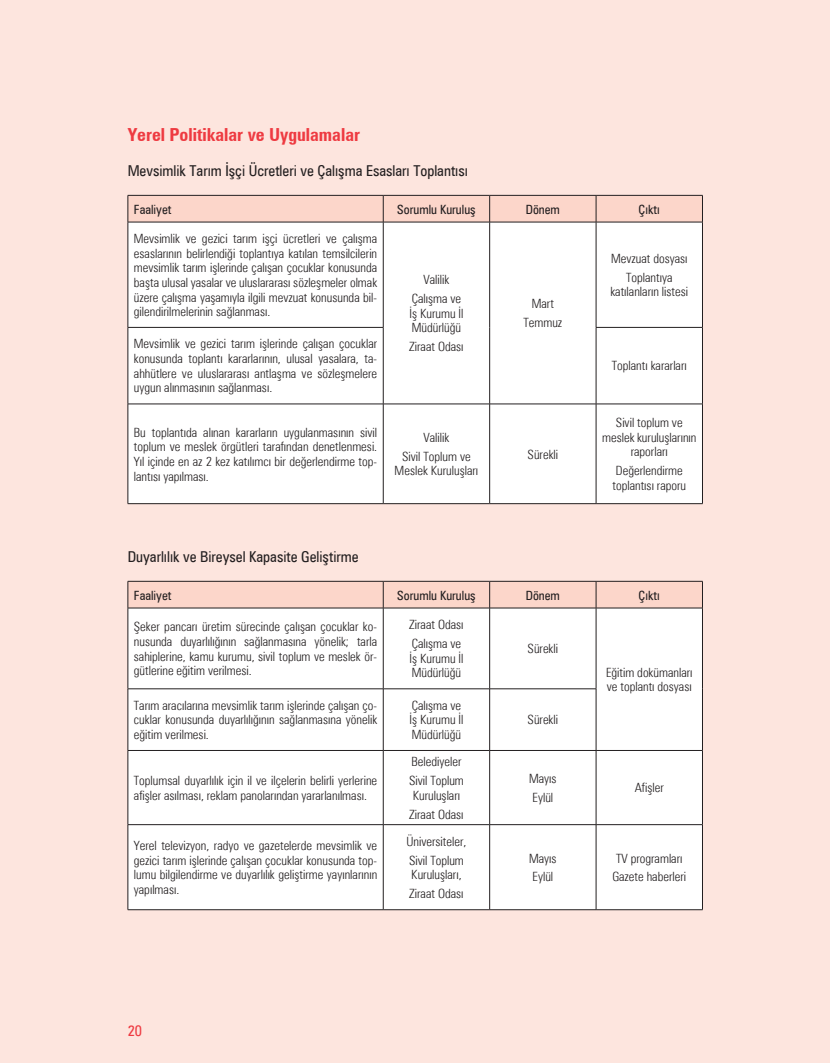
<style>
.page{position:relative;width:830px;height:1063px;background:#fff}
.page>*{position:absolute;margin:0;border:0;box-sizing:border-box;transform-origin:0 0}
.t1{font:700 condensed 18px "Zurich BT";color:#ee3a41}
.t2{font:condensed 15px "Zurich BT";color:#231f20}
.t3{font:condensed 15px "Zurich BT";color:#ee3a41}
.t4{font:300 condensed 12.75px/14.7px "Zurich BT";color:#231f20}
.t5{font:condensed 12.75px "Zurich BT";color:#231f20}
</style>
<div class="page">
<div style="left:0;top:0;width:829px;height:1063px;background:#fde5de"></div>
<div style="left:128px;top:223px;width:574px;height:280px;background:#fff"></div>
<svg style="left:127px;top:195px;width:576px;height:27px"></svg>
<hr style="left:128px;top:222px;width:255px;height:1px;background:#231f20">
<hr style="left:127px;top:222px;width:1px;height:105px;background:#231f20">
<hr style="left:383px;top:222px;width:106px;height:1px;background:#231f20">
<hr style="left:383px;top:222px;width:1px;height:105px;background:#231f20">
<hr style="left:489px;top:222px;width:106px;height:1px;background:#231f20">
<hr style="left:489px;top:222px;width:1px;height:105px;background:#231f20">
<hr style="left:489px;top:327px;width:1px;height:77px;background:#231f20">
<hr style="left:595px;top:222px;width:107px;height:1px;background:#231f20">
<hr style="left:595px;top:222px;width:1px;height:105px;background:#231f20">
<hr style="left:702px;top:222px;width:1px;height:105px;background:#231f20">
<hr style="left:128px;top:327px;width:255px;height:1px;background:#231f20">
<hr style="left:127px;top:328px;width:1px;height:76px;background:#231f20">
<hr style="left:383px;top:328px;width:1px;height:76px;background:#231f20">
<hr style="left:595px;top:327px;width:107px;height:1px;background:#231f20">
<hr style="left:595px;top:328px;width:1px;height:76px;background:#231f20">
<hr style="left:702px;top:328px;width:1px;height:76px;background:#231f20">
<hr style="left:128px;top:404px;width:255px;height:1px;background:#231f20">
<hr style="left:127px;top:404px;width:1px;height:99px;background:#231f20">
<hr style="left:383px;top:404px;width:106px;height:1px;background:#231f20">
<hr style="left:383px;top:404px;width:1px;height:99px;background:#231f20">
<hr style="left:489px;top:404px;width:106px;height:1px;background:#231f20">
<hr style="left:489px;top:404px;width:1px;height:99px;background:#231f20">
<hr style="left:595px;top:404px;width:107px;height:1px;background:#231f20">
<hr style="left:595px;top:404px;width:1px;height:99px;background:#231f20">
<hr style="left:702px;top:404px;width:1px;height:99px;background:#231f20">
<hr style="left:128px;top:503px;width:255px;height:1px;background:#231f20">
<hr style="left:383px;top:503px;width:106px;height:1px;background:#231f20">
<hr style="left:489px;top:503px;width:106px;height:1px;background:#231f20">
<hr style="left:595px;top:503px;width:107px;height:1px;background:#231f20">
<div style="left:128px;top:609px;width:574px;height:300px;background:#fff"></div>
<svg style="left:127px;top:581px;width:576px;height:27px"></svg>
<hr style="left:128px;top:608px;width:255px;height:1px;background:#231f20">
<hr style="left:127px;top:608px;width:1px;height:81px;background:#231f20">
<hr style="left:383px;top:608px;width:106px;height:1px;background:#231f20">
<hr style="left:383px;top:608px;width:1px;height:81px;background:#231f20">
<hr style="left:489px;top:608px;width:106px;height:1px;background:#231f20">
<hr style="left:489px;top:608px;width:1px;height:81px;background:#231f20">
<hr style="left:595px;top:608px;width:107px;height:1px;background:#231f20">
<hr style="left:595px;top:608px;width:1px;height:81px;background:#231f20">
<hr style="left:702px;top:608px;width:1px;height:81px;background:#231f20">
<hr style="left:702px;top:689px;width:1px;height:61px;background:#231f20">
<hr style="left:128px;top:689px;width:255px;height:1px;background:#231f20">
<hr style="left:127px;top:689px;width:1px;height:61px;background:#231f20">
<hr style="left:383px;top:689px;width:106px;height:1px;background:#231f20">
<hr style="left:383px;top:689px;width:1px;height:61px;background:#231f20">
<hr style="left:489px;top:689px;width:107px;height:1px;background:#231f20">
<hr style="left:489px;top:689px;width:1px;height:61px;background:#231f20">
<hr style="left:595px;top:689px;width:1px;height:61px;background:#231f20">
<hr style="left:128px;top:750px;width:255px;height:1px;background:#231f20">
<hr style="left:127px;top:751px;width:1px;height:73px;background:#231f20">
<hr style="left:383px;top:750px;width:106px;height:1px;background:#231f20">
<hr style="left:383px;top:751px;width:1px;height:73px;background:#231f20">
<hr style="left:489px;top:750px;width:106px;height:1px;background:#231f20">
<hr style="left:489px;top:751px;width:1px;height:73px;background:#231f20">
<hr style="left:595px;top:750px;width:107px;height:1px;background:#231f20">
<hr style="left:595px;top:751px;width:1px;height:73px;background:#231f20">
<hr style="left:702px;top:751px;width:1px;height:73px;background:#231f20">
<hr style="left:128px;top:824px;width:255px;height:1px;background:#231f20">
<hr style="left:127px;top:825px;width:1px;height:85px;background:#231f20">
<hr style="left:383px;top:824px;width:106px;height:1px;background:#231f20">
<hr style="left:383px;top:825px;width:1px;height:85px;background:#231f20">
<hr style="left:489px;top:824px;width:106px;height:1px;background:#231f20">
<hr style="left:489px;top:825px;width:1px;height:85px;background:#231f20">
<hr style="left:595px;top:824px;width:107px;height:1px;background:#231f20">
<hr style="left:595px;top:825px;width:1px;height:85px;background:#231f20">
<hr style="left:702px;top:825px;width:1px;height:85px;background:#231f20">
<hr style="left:128px;top:909px;width:255px;height:1px;background:#231f20">
<hr style="left:383px;top:909px;width:106px;height:1px;background:#231f20">
<hr style="left:489px;top:909px;width:106px;height:1px;background:#231f20">
<hr style="left:595px;top:909px;width:107px;height:1px;background:#231f20">
<h1 class="t1" style="left:128px;top:124px;width:234px">Yerel Politikalar ve Uygulamalar</h1>
<p class="t2" style="left:128px;top:162px;width:341px">Mevsimlik Tarım İşçi Ücretleri ve Çalışma Esasları Toplantısı</p>
<p class="t5" style="left:134px;top:201px;width:39px">Faaliyet</p>
<p class="t5" style="left:397px;top:201px;width:80px">Sorumlu Kuruluş</p>
<p class="t5" style="left:525px;top:201px;width:36px">Dönem</p>
<p class="t5" style="left:638px;top:201px;width:23px">Çıktı</p>
<p class="t4" style="left:134px;top:231px;width:245px;text-align:justify">Mevsimlik ve gezici tarım işçi ücretleri ve çalışma esaslarının belirlendiği toplantıya katılan temsilcilerin mevsimlik tarım işlerinde çalışan çocuklar konusunda başta ulusal yasalar ve uluslararası sözleşmeler olmak üzere çalışma yaşamıyla ilgili mevzuat konusunda bil&shy;gilendirilmelerinin sağlanması.</p>
<p class="t4" style="left:610px;top:249px;width:78px;line-height:18.9px;text-align:center">Mevzuat dosyası<br>Toplantıya</p>
<p class="t4" style="left:610px;top:284px;width:79px">katılanların listesi</p>
<p class="t4" style="left:411px;top:270px;width:51px;line-height:18.9px;text-align:center">Valilik<br>Çalışma ve</p>
<p class="t4" style="left:409px;top:306px;width:55px">İş Kurumu İl<br>Müdürlüğü</p>
<p class="t4" style="left:409px;top:339px;width:56px">Ziraat Odası</p>
<p class="t4" style="left:523px;top:294px;width:40px;line-height:18.9px;text-align:center">Mart<br>Temmuz</p>
<p class="t4" style="left:134px;top:337px;width:245px;text-align:justify">Mevsimlik ve gezici tarım işlerinde çalışan çocuklar konusunda toplantı kararlarının, ulusal yasalara, ta&shy;ahhütlere ve uluslararası antlaşma ve sözleşmelere uygun alınmasının sağlanması.</p>
<p class="t4" style="left:611px;top:359px;width:77px">Toplantı kararları</p>
<p class="t4" style="left:134px;top:425px;width:245px;text-align:justify">Bu toplantıda alınan kararların uygulanmasının sivil toplum ve meslek örgütleri tarafından denetlenmesi.<br>Yıl içinde en az 2 kez katılımcı bir değerlendirme top&shy;lantısı yapılması.</p>
<p class="t4" style="left:402px;top:428px;width:70px;line-height:18.9px;text-align:center">Valilik<br>Sivil Toplum ve</p>
<p class="t4" style="left:394px;top:463px;width:85px">Meslek Kuruluşları</p>
<p class="t4" style="left:527px;top:447px;width:32px">Sürekli</p>
<p class="t4" style="left:601px;top:415px;width:96px;text-align:center">Sivil toplum ve meslek kuruluşlarının raporları</p>
<p class="t4" style="left:612px;top:463px;width:75px">Değerlendirme toplantısı raporu</p>
<p class="t2" style="left:128px;top:548px;width:232px">Duyarlılık ve Bireysel Kapasite Geliştirme</p>
<p class="t5" style="left:134px;top:587px;width:39px">Faaliyet</p>
<p class="t5" style="left:397px;top:587px;width:80px">Sorumlu Kuruluş</p>
<p class="t5" style="left:525px;top:587px;width:36px">Dönem</p>
<p class="t5" style="left:638px;top:587px;width:23px">Çıktı</p>
<p class="t4" style="left:134px;top:619px;width:245px;text-align:justify">Şeker pancarı üretim sürecinde çalışan çocuklar ko&shy;nusunda duyarlılığının sağlanmasına yönelik; tarla sahiplerine, kamu kurumu, sivil toplum ve meslek ör&shy;gütlerine eğitim verilmesi.</p>
<p class="t4" style="left:409px;top:615px;width:56px;line-height:18.9px">Ziraat Odası<br>Çalışma ve</p>
<p class="t4" style="left:527px;top:641px;width:32px">Sürekli</p>
<p class="t4" style="left:409px;top:651px;width:55px">İş Kurumu İl<br>Müdürlüğü</p>
<p class="t4" style="left:605px;top:665px;width:88px">Eğitim dokümanları ve toplantı dosyası</p>
<p class="t4" style="left:134px;top:698px;width:245px;text-align:justify">Tarım aracılarına mevsimlik tarım işlerinde çalışan ço&shy;cuklar konusunda duyarlılığının sağlanmasına yönelik eğitim verilmesi.</p>
<p class="t4" style="left:409px;top:698px;width:55px">Çalışma ve<br>İş Kurumu İl<br>Müdürlüğü</p>
<p class="t4" style="left:134px;top:773px;width:245px">Toplumsal duyarlılık için il ve ilçelerin belirli yerlerine afişler asılması, reklam panolarından yararlanılması.</p>
<p class="t4" style="left:409px;top:752px;width:56px;line-height:18.9px">Belediyeler<br>Sivil Toplum</p>
<p class="t4" style="left:409px;top:786px;width:56px;line-height:18.9px">Kuruluşları<br>Ziraat Odası</p>
<p class="t4" style="left:134px;top:838px;width:245px;text-align:justify">Yerel televizyon, radyo ve gazetelerde mevsimlik ve gezici tarım işlerinde çalışan çocuklar konusunda top&shy;lumu bilgilendirme ve duyarlılık geliştirme yayınlarının yapılması.</p>
<p class="t4" style="left:406px;top:832px;width:61px;line-height:18.9px">Üniversiteler,<br>Sivil Toplum</p>
<p class="t4" style="left:409px;top:865px;width:56px;line-height:18.9px">Kuruluşları,<br>Ziraat Odası</p>
<p class="t3" style="left:128px;top:1022px;width:16px">20</p>
<p class="t4" style="left:527px;top:712px;width:32px">Sürekli</p>
<p class="t4" style="left:529px;top:769px;width:29px;line-height:18.9px">Mayıs<br>Eylül</p>
<p class="t4" style="left:634px;top:780px;width:30px">Afişler</p>
<p class="t4" style="left:529px;top:848px;width:29px;line-height:18.9px">Mayıs<br>Eylül</p>
<p class="t4" style="left:612px;top:848px;width:75px;line-height:18.9px">TV programları<br>Gazete haberleri</p>
</div>
